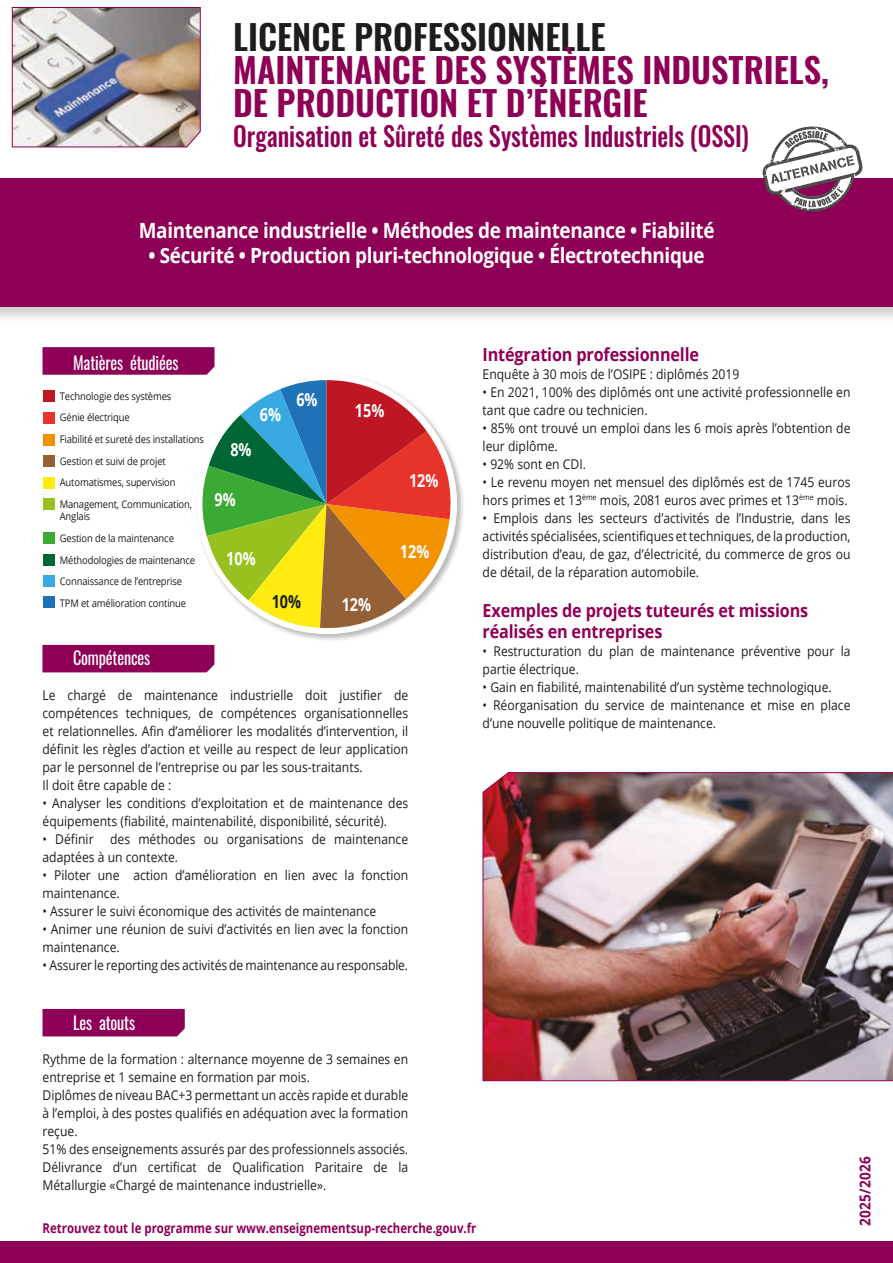
<style>
.page{position:relative;width:893px;height:1263px;background:#fff}
.page>*{position:absolute;margin:0;border:0;box-sizing:border-box;transform-origin:0 0}
.t1{font:600 34.5px/33px "Oswald";color:#8e0056}
.t2{font:600 34.5px "Oswald";color:#1d1d1b}
.t3{font:500 27px "Oswald";color:#8e0056;scale:.9 1}
.t4{font:700 21px "Open Sans";letter-spacing:-.02em;color:#fff;scale:.9 1}
.t5{font:700 18px/21px "Open Sans";letter-spacing:-.01em;color:#8e0056;scale:.9 1}
.t6{font:18px "Oswald";letter-spacing:-.01em;color:#fff;scale:.9 1}
.t7{font:700 18px "Open Sans";color:#fff;scale:.8 1}
.t8{font:700 18px "Open Sans";color:#1d1d1b;scale:.8 1}
.t9{font:700 15px "Open Sans";letter-spacing:.02em;color:#8e0056;scale:.9 1}
.t10{font:13.5px/18px "Open Sans";color:#1d1d1b;scale:.9 1}
.t11{font:700 13.5px "Open Sans";color:#8e0056;scale:.85 1}
.t12{font:10.5px/21.6px "Open Sans";letter-spacing:-.015em;color:#1d1d1b;scale:.9 1}
</style>
<div class="page">
<img style="left:12px;top:7px;width:189px;height:141px">
<div style="left:195px;top:372px;width:270px;height:270px;background:#1d1d1b;opacity:.3"></div>
<svg style="left:43px;top:347px;width:410px;height:282px"></svg>
<div style="left:42px;top:645px;width:172px;height:27px;background:#8e0056"></div>
<img style="left:482px;top:772px;width:411px;height:309px">
<div style="left:43px;top:1009px;width:142px;height:27px;background:#8e0056"></div>
<div style="left:0;top:179px;width:893px;height:145px;background:#1d1d1b;opacity:.2"></div>
<div style="left:0;top:179px;width:893px;height:128px;background:#8e0056"></div>
<svg style="left:763px;top:126px;width:99px;height:86px"></svg>
<div style="left:0;top:1241px;width:893px;height:22px;background:#8e0056"></div>
<h1 class="t2" style="left:233px;top:19px;width:374px">LICENCE PROFESSIONNELLE</h1>
<h1 class="t1" style="left:233px;top:56px;width:597px">MAINTENANCE DES SYSTÈMES INDUSTRIELS,<br>DE PRODUCTION ET D’ÉNERGIE</h1>
<h2 class="t3" style="left:233px;top:122px;width:575px">Organisation et Sûreté des Systèmes Industriels (OSSI)</h2>
<h3 class="t4" style="left:139px;top:215px;width:641px">Maintenance industrielle • Méthodes de maintenance • Fiabilité</h3>
<h3 class="t4" style="left:149px;top:241px;width:619px">• Sécurité • Production pluri-technologique • Électrotechnique</h3>
<h3 class="t6" style="left:73px;top:346px;width:119px">Matières étudiées</h3>
<h3 class="t5" style="left:483px;top:343px;width:242px">Intégration professionnelle</h3>
<p class="t10" style="left:483px;top:365px;width:287px">Enquête à 30 mois de l’OSIPE : diplômés 2019</p>
<p class="t10" style="left:483px;top:383px;width:410px">• En 2021, 100% des diplômés ont une activité professionnelle en tant que cadre ou technicien.</p>
<p class="t10" style="left:483px;top:419px;width:410px">• 85% ont trouvé un emploi dans les 6 mois après l’obtention de leur diplôme.</p>
<p class="t10" style="left:483px;top:455px;width:116px">• 92% sont en CDI.</p>
<p class="t10" style="left:483px;top:473px;width:410px">• Le revenu moyen net mensuel des diplômés est de 1745 euros hors primes et 13<sup>ème</sup> mois, 2081 euros avec primes et 13<sup>ème</sup> mois.</p>
<p class="t10" style="left:483px;top:509px;width:410px;text-align:justify">• Emplois dans les secteurs d’activités de l’Industrie, dans les activités spécialisées, scientifiques et techniques, de la production, distribution d’eau, de gaz, d’électricité, du commerce de gros ou de détail, de la réparation automobile.</p>
<h3 class="t5" style="left:483px;top:600px;width:363px">Exemples de projets tuteurés et missions réalisés en entreprises</h3>
<p class="t10" style="left:483px;top:642px;width:410px">• Restructuration du plan de maintenance préventive pour la partie électrique.</p>
<p class="t10" style="left:483px;top:678px;width:389px">• Gain en fiabilité, maintenabilité d’un système technologique.</p>
<p class="t10" style="left:483px;top:696px;width:410px">• Réorganisation du service de maintenance et mise en place d’une nouvelle politique de maintenance.</p>
<p class="t12" style="left:60px;top:385px;width:162px">Technologie des systèmes<br>Génie électrique<br>Fiabilité et sureté des installations<br>Gestion et suivi de projet<br>Automatismes, supervision<br>Management, Communication,</p>
<p class="t12" style="left:60px;top:506px;width:152px">Anglais<br>Gestion de la maintenance<br>Méthodologies de maintenance<br>Connaissance de l’entreprise<br>TPM et amélioration continue</p>
<h3 class="t7" style="left:296px;top:386px;width:28px">6%</h3>
<h3 class="t7" style="left:355px;top:397px;width:38px">15%</h3>
<h3 class="t7" style="left:260px;top:402px;width:28px">6%</h3>
<h3 class="t7" style="left:230px;top:437px;width:28px">8%</h3>
<h3 class="t7" style="left:409px;top:468px;width:38px">12%</h3>
<h3 class="t7" style="left:214px;top:487px;width:28px">9%</h3>
<h3 class="t7" style="left:400px;top:539px;width:38px">12%</h3>
<h3 class="t7" style="left:226px;top:546px;width:38px">10%</h3>
<h3 class="t8" style="left:272px;top:589px;width:38px">10%</h3>
<h3 class="t7" style="left:342px;top:592px;width:38px">12%</h3>
<h3 class="t6" style="left:73px;top:642px;width:87px">Compétences</h3>
<p class="t10" style="left:43px;top:686px;width:408px">Le chargé de maintenance industrielle doit justifier de compétences techniques, de compétences organisationnelles et relationnelles. Afin d’améliorer les modalités d’intervention, il définit les règles d’action et veille au respect de leur application par le personnel de l’entreprise ou par les sous-traitants.<br>Il doit être capable de :</p>
<p class="t10" style="left:43px;top:794px;width:408px">• Analyser les conditions d’exploitation et de maintenance des équipements (fiabilité, maintenabilité, disponibilité, sécurité).</p>
<p class="t10" style="left:43px;top:830px;width:408px">• Définir des méthodes ou organisations de maintenance adaptées à un contexte.</p>
<p class="t10" style="left:43px;top:866px;width:408px">• Piloter une action d’amélioration en lien avec la fonction maintenance.</p>
<p class="t10" style="left:43px;top:902px;width:372px">• Assurer le suivi économique des activités de maintenance</p>
<p class="t10" style="left:43px;top:920px;width:408px">• Animer une réunion de suivi d’activités en lien avec la fonction maintenance.</p>
<p class="t10" style="left:43px;top:956px;width:408px">• Assurer le reporting des activités de maintenance au responsable.</p>
<h3 class="t6" style="left:73px;top:1007px;width:70px">Les atouts</h3>
<p class="t10" style="left:43px;top:1050px;width:408px">Rythme de la formation : alternance moyenne de 3 semaines en entreprise et 1 semaine en formation par mois.<br>Diplômes de niveau BAC+3 permettant un accès rapide et durable à l’emploi, à des postes qualifiés en adéquation avec la formation reçue.<br>51% des enseignements assurés par des professionnels associés.<br>Délivrance d’un certificat de Qualification Paritaire de la Métallurgie «Chargé de maintenance industrielle».</p>
<p class="t11" style="left:43px;top:1218px;width:512px">Retrouvez tout le programme sur www.enseignementsup-recherche.gouv.fr</p>
<p class="t9" style="left:854px;top:1226px;width:79px;rotate:-90deg">2025/2026</p>
</div>
